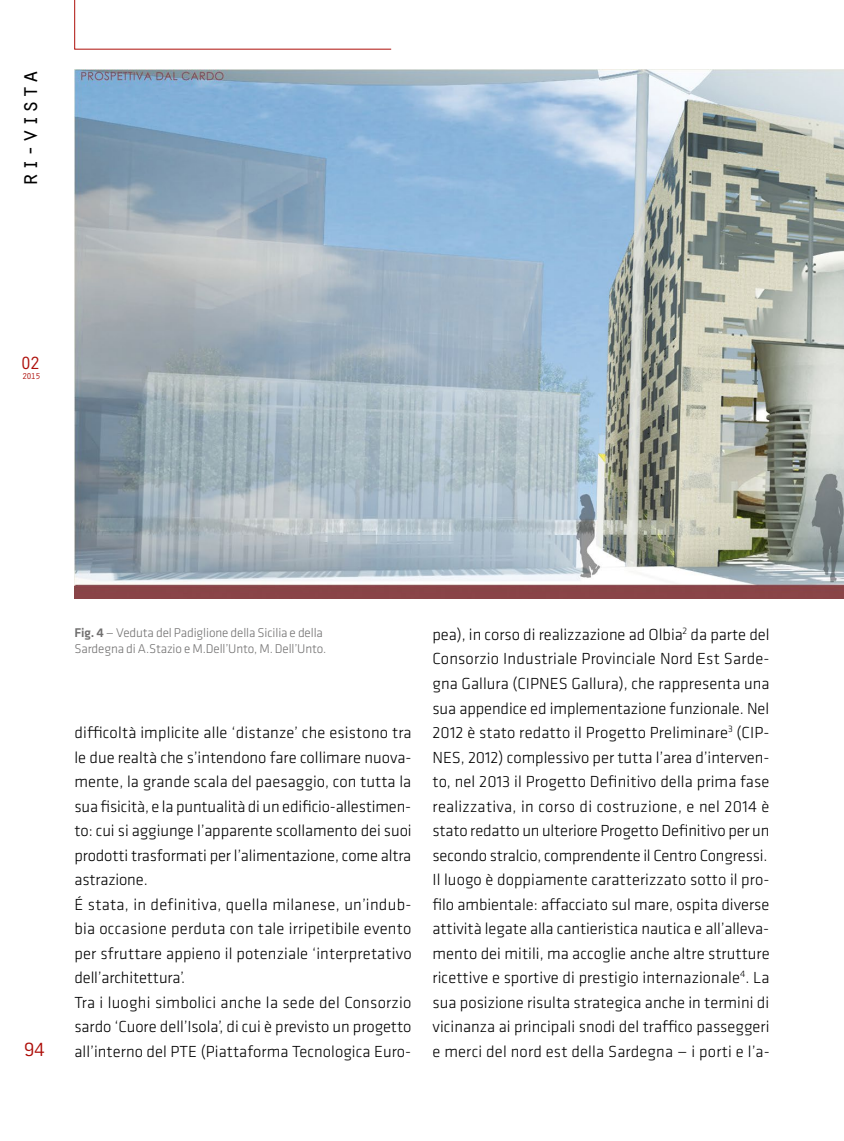
<style>
.page{position:relative;width:844px;height:1141px;background:#fff}
.page>*{position:absolute;margin:0;border:0;box-sizing:border-box;transform-origin:0 0}
.t1{font:24.5px "Orator";color:#000}
.t2{font:300 21px "Conduit ITC";color:#ae0f0a}
.t3{font:18.38px "Orator";color:#ae0f0a}
.t4{font:300 16.62px/24.5px "Klavika";color:#000}
.t5{font:300 13.12px/15.8px "Klavika";letter-spacing:-.01em;color:#706f6f}
.t6{font:8.75px "Orator";color:#ae0f0a}
.s1{font-weight:500}
</style>
<div class="page">
<svg style="left:74px;top:0;width:317px;height:50px"></svg>
<img style="left:74px;top:69px;width:769px;height:530px">
<h1 class="t1" style="left:11px;top:187px;width:119px;rotate:-90deg">ri-vista</h1>
<p class="t3" style="left:20px;top:349px;width:22px">02</p>
<p class="t6" style="left:22px;top:370px;width:20px">2015</p>
<p class="t2" style="left:24px;top:1038px;width:23px">94</p>
<p class="t5" style="left:74px;top:625px;width:253px"><span class="s1">Fig. 4</span> — Veduta del Padiglione della Sicilia e della<br>Sardegna di A.Stazio e M.Dell’Unto, M. Dell’Unto.</p>
<p class="t4" style="left:74px;top:721px;width:338px">difficoltà implicite alle ‘distanze’ che esistono tra le due realtà che s’intendono fare collimare nuova&shy;mente, la grande scala del paesaggio, con tutta la sua fisicità, e la puntualità di un edificio-allestimen&shy;to: cui si aggiunge l’apparente scollamento dei suoi prodotti trasformati per l’alimentazione, come altra astrazione.<br>É stata, in definitiva, quella milanese, un’indub&shy;bia occasione perduta con tale irripetibile evento per sfruttare appieno il potenziale ‘interpretativo dell’architettura’.<br>Tra i luoghi simbolici anche la sede del Consorzio sardo ‘Cuore dell’Isola’, di cui è previsto un progetto all’interno del PTE (Piattaforma Tecnologica Euro-</p>
<p class="t4" style="left:432px;top:623px;width:339px">pea), in corso di realizzazione ad Olbia<sup>2</sup> da parte del Consorzio Industriale Provinciale Nord Est Sarde&shy;gna Gallura (CIPNES Gallura), che rappresenta una sua appendice ed implementazione funzionale. Nel 2012 è stato redatto il Progetto Preliminare<sup>3</sup> (CIP-NES, 2012) complessivo per tutta l’area d’interven&shy;to, nel 2013 il Progetto Definitivo della prima fase realizzativa, in corso di costruzione, e nel 2014 è stato redatto un ulteriore Progetto Definitivo per un secondo stralcio, comprendente il Centro Congressi.<br>Il luogo è doppiamente caratterizzato sotto il pro&shy;filo ambientale: affacciato sul mare, ospita diverse attività legate alla cantieristica nautica e all’alleva&shy;mento dei mitili, ma accoglie anche altre strutture ricettive e sportive di prestigio internazionale<sup>4</sup>. La sua posizione risulta strategica anche in termini di vicinanza ai principali snodi del traffico passeggeri e merci del nord est della Sardegna — i porti e l’a-</p>
</div>
